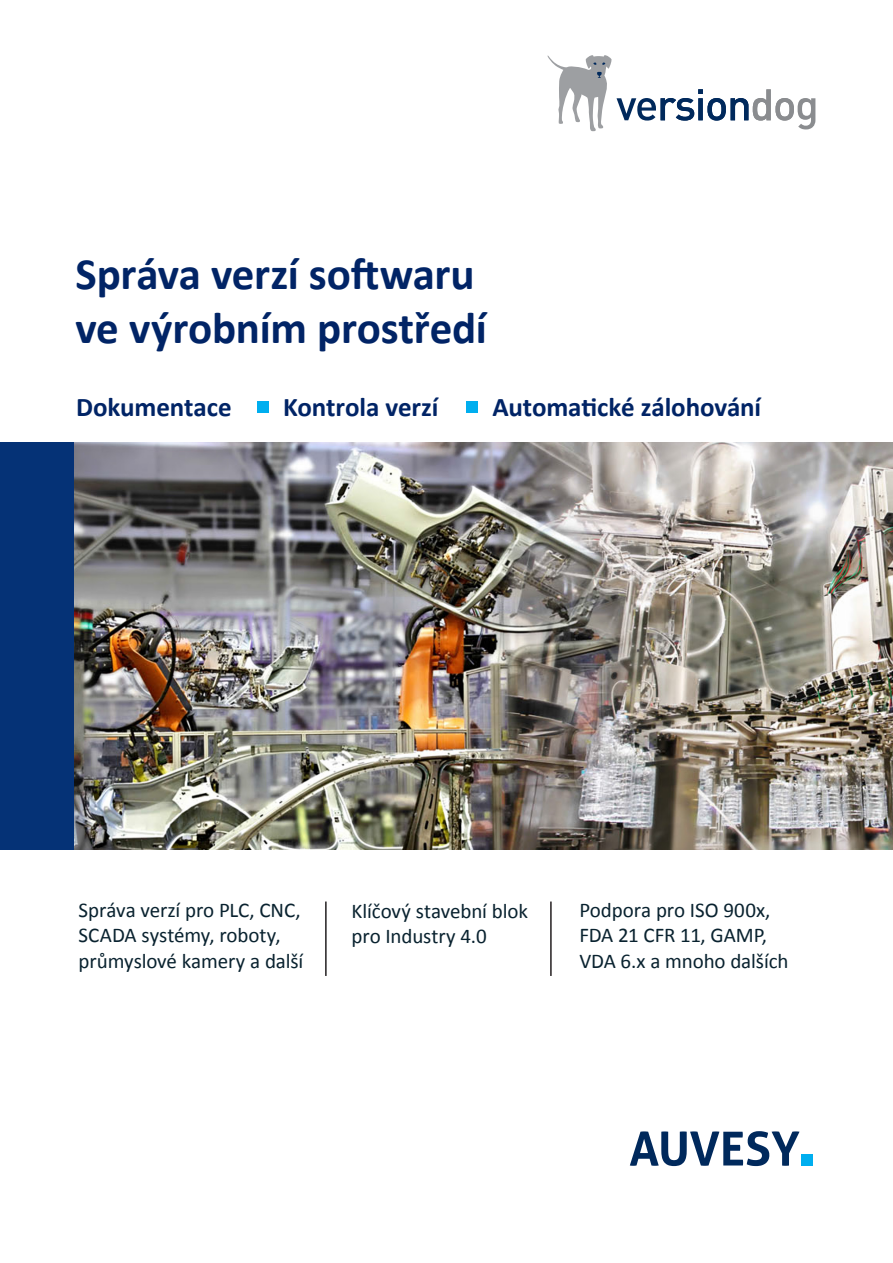
<style>
.page{position:relative;width:893px;height:1263px;background:#fff}
.page>*{position:absolute;margin:0;border:0;box-sizing:border-box;transform-origin:0 0}
.titulka_nadpis_versi{font:700 45px/54px "Calibri";letter-spacing:-.005em;color:#012466}
.titulka_malynadpis_v{font:700 27px "Calibri";letter-spacing:-.005em;color:#012466}
.NEW_nadpis_cerny{font:21px/25.2px "Calibri";letter-spacing:-.005em;color:#09222f}
</style>
<div class="page">
<img style="left:74px;top:442px;width:819px;height:408px">
<div style="left:801px;top:1153px;width:12px;height:12px;background:#00aeef"></div>
<svg style="left:630px;top:1131px;width:169px;height:35px"></svg>
<svg style="left:547px;top:55px;width:268px;height:77px"></svg>
<div style="left:257px;top:401px;width:11px;height:11px;background:#00aeef"></div>
<div style="left:466px;top:402px;width:11px;height:11px;background:#00aeef"></div>
<hr style="left:325px;top:901px;width:2px;height:75px;background:#231f20">
<hr style="left:550px;top:901px;width:2px;height:75px;background:#231f20">
<div style="left:0;top:442px;width:74px;height:408px;background:#053276"></div>
<p class="titulka_nadpis_versi" style="left:76px;top:246px;width:413px">Správa verzí softwaru ve výrobním prostředí</p>
<p class="titulka_malynadpis_v" style="left:76px;top:388px;width:157px">Dokumentace</p>
<p class="titulka_malynadpis_v" style="left:283px;top:388px;width:157px">Kontrola verzí</p>
<p class="titulka_malynadpis_v" style="left:492px;top:388px;width:270px">Automatické zálohování</p>
<p class="NEW_nadpis_cerny" style="left:79px;top:897px;width:226px">Správa verzí pro PLC, CNC,<br>SCADA systémy, roboty, průmyslové kamery a další</p>
<p class="NEW_nadpis_cerny" style="left:352px;top:897px;width:178px">Klíčový stavební blok pro Industry 4.0</p>
<p class="NEW_nadpis_cerny" style="left:579px;top:897px;width:211px">Podpora pro ISO 900x,<br>FDA 21 CFR 11, GAMP,<br>VDA 6.x a mnoho dalších</p>
</div>
